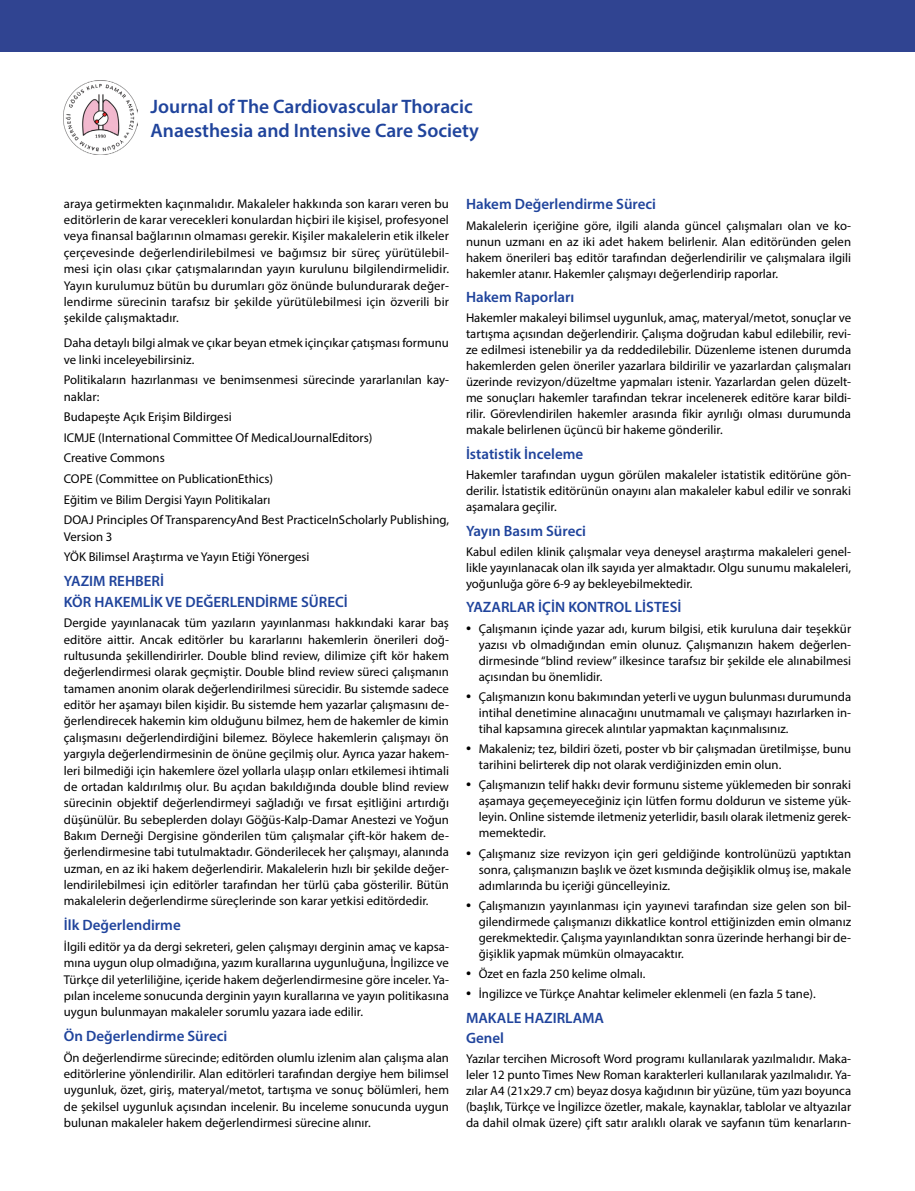
<style>
.page{position:relative;width:915px;height:1191px;background:#fff}
.page>*{position:absolute;margin:0;border:0;box-sizing:border-box;transform-origin:0 0}
.t1{font:600 19.5px/23.4px "Myriad Pro";color:#20449c}
.t2{font:600 15px/20.5px "Myriad Pro";color:#20449c}
.t3{font:12.75px/16.4px "Myriad Pro";color:#000;text-align:justify}
.s1{font-size:18px}
</style>
<div class="page">
<img style="left:64px;top:81px;width:74px;height:74px">
<div style="left:0;top:0;width:914px;height:52px;background:#304491"></div>
<h1 class="t1" style="left:151px;top:95px;width:330px">Journal of The Cardiovascular Thoracic<br>Anaesthesia and Intensive Care Society</h1>
<p class="t3" style="left:64px;top:195px;width:386px">araya getirmekten kaçınmalıdır. Makaleler hakkında son kararı veren bu editörlerin de karar verecekleri konulardan hiçbiri ile kişisel, profesyonel veya finansal bağlarının olmaması gerekir. Kişiler makalelerin etik ilkeler çerçevesinde değerlendirilebilmesi ve bağımsız bir süreç yürütülebil&shy;mesi için olası çıkar çatışmalarından yayın kurulunu bilgilendirmelidir.<br>Yayın kurulumuz bütün bu durumları göz önünde bulundurarak değer&shy;lendirme sürecinin tarafsız bir şekilde yürütülebilmesi için özverili bir şekilde çalışmaktadır.</p>
<p class="t3" style="left:64px;top:334px;width:386px">Daha detaylı bilgi almak ve çıkar beyan etmek içinçıkar çatışması formunu ve linki inceleyebilirsiniz.</p>
<p class="t3" style="left:64px;top:371px;width:386px">Politikaların hazırlanması ve benimsenmesi sürecinde yararlanılan kay&shy;naklar:</p>
<p class="t3" style="left:64px;top:406px;width:386px;line-height:20.5px;text-align:left">Budapeşte Açık Erişim Bildirgesi<br>ICMJE (International Committee Of MedicalJournalEditors)<br>Creative Commons<br>COPE (Committee on PublicationEthics)<br>Eğitim ve Bilim Dergisi Yayın Politikaları<br>DOAJ Principles Of TransparencyAnd Best PracticeInScholarly Publishing,</p>
<p class="t3" style="left:64px;top:526px;width:247px;line-height:20.5px">Version 3<br>YÖK Bilimsel Araştırma ve Yayın Etiği Yönergesi</p>
<p class="t2" style="left:64px;top:570px;width:285px">YAZIM REHBERİ<br>KÖR HAKEMLİK VE DEĞERLENDİRME SÜRECİ</p>
<p class="t3" style="left:64px;top:614px;width:386px">Dergide yayınlanacak tüm yazıların yayınlanması hakkındaki karar baş editöre aittir. Ancak editörler bu kararlarını hakemlerin önerileri doğ&shy;rultusunda şekillendirirler. Double blind review, dilimize çift kör hakem değerlendirmesi olarak geçmiştir. Double blind review süreci çalışmanın tamamen anonim olarak değerlendirilmesi sürecidir. Bu sistemde sadece editör her aşamayı bilen kişidir. Bu sistemde hem yazarlar çalışmasını de&shy;ğerlendirecek hakemin kim olduğunu bilmez, hem de hakemler de kimin çalışmasını değerlendirdiğini bilemez. Böylece hakemlerin çalışmayı ön yargıyla değerlendirmesinin de önüne geçilmiş olur. Ayrıca yazar hakem&shy;leri bilmediği için hakemlere özel yollarla ulaşıp onları etkilemesi ihtimali de ortadan kaldırılmış olur. Bu açıdan bakıldığında double blind review sürecinin objektif değerlendirmeyi sağladığı ve fırsat eşitliğini artırdığı düşünülür. Bu sebeplerden dolayı Göğüs-Kalp-Damar Anestezi ve Yoğun Bakım Derneği Dergisine gönderilen tüm çalışmalar çift-kör hakem de&shy;ğerlendirmesine tabi tutulmaktadır. Gönderilecek her çalışmayı, alanında uzman, en az iki hakem değerlendirir. Makalelerin hızlı bir şekilde değer&shy;lendirilebilmesi için editörler tarafından her türlü çaba gösterilir. Bütün makalelerin değerlendirme süreçlerinde son karar yetkisi editördedir.</p>
<p class="t2" style="left:64px;top:914px;width:118px">İlk Değerlendirme</p>
<p class="t3" style="left:64px;top:938px;width:386px">İlgili editör ya da dergi sekreteri, gelen çalışmayı derginin amaç ve kapsa&shy;mına uygun olup olmadığına, yazım kurallarına uygunluğuna, İngilizce ve Türkçe dil yeterliliğine, içeride hakem değerlendirmesine göre inceler. Ya&shy;pılan inceleme sonucunda derginin yayın kurallarına ve yayın politikasına uygun bulunmayan makaleler sorumlu yazara iade edilir.</p>
<p class="t2" style="left:64px;top:1025px;width:165px">Ön Değerlendirme Süreci</p>
<p class="t3" style="left:64px;top:1049px;width:386px">Ön değerlendirme sürecinde; editörden olumlu izlenim alan çalışma alan editörlerine yönlendirilir. Alan editörleri tarafından dergiye hem bilimsel uygunluk, özet, giriş, materyal/metot, tartışma ve sonuç bölümleri, hem de şekilsel uygunluk açısından incelenir. Bu inceleme sonucunda uygun bulunan makaleler hakem değerlendirmesi sürecine alınır.</p>
<p class="t2" style="left:466px;top:194px;width:191px">Hakem Değerlendirme Süreci</p>
<p class="t3" style="left:466px;top:217px;width:386px">Makalelerin içeriğine göre, ilgili alanda güncel çalışmaları olan ve ko&shy;nunun uzmanı en az iki adet hakem belirlenir. Alan editöründen gelen hakem önerileri baş editör tarafından değerlendirilir ve çalışmalara ilgili hakemler atanır. Hakemler çalışmayı değerlendirip raporlar.</p>
<p class="t2" style="left:466px;top:286px;width:110px">Hakem Raporları</p>
<p class="t3" style="left:466px;top:310px;width:386px">Hakemler makaleyi bilimsel uygunluk, amaç, materyal/metot, sonuçlar ve tartışma açısından değerlendirir. Çalışma doğrudan kabul edilebilir, revi&shy;ze edilmesi istenebilir ya da reddedilebilir. Düzenleme istenen durumda hakemlerden gelen öneriler yazarlara bildirilir ve yazarlardan çalışmaları üzerinde revizyon/düzeltme yapmaları istenir. Yazarlardan gelen düzelt&shy;me sonuçları hakemler tarafından tekrar incelenerek editöre karar bildi&shy;rilir. Görevlendirilen hakemler arasında fikir ayrılığı olması durumunda makale belirlenen üçüncü bir hakeme gönderilir.</p>
<p class="t2" style="left:466px;top:443px;width:119px">İstatistik İnceleme</p>
<p class="t3" style="left:466px;top:466px;width:386px">Hakemler tarafından uygun görülen makaleler istatistik editörüne gön&shy;derilir. İstatistik editörünün onayını alan makaleler kabul edilir ve sonraki aşamalara geçilir.</p>
<p class="t2" style="left:466px;top:520px;width:121px">Yayın Basım Süreci</p>
<p class="t3" style="left:466px;top:543px;width:386px">Kabul edilen klinik çalışmalar veya deneysel araştırma makaleleri genel&shy;likle yayınlanacak olan ilk sayıda yer almaktadır. Olgu sunumu makaleleri, yoğunluğa göre 6-9 ay bekleyebilmektedir.</p>
<p class="t2" style="left:466px;top:596px;width:217px">YAZARLAR İÇİN KONTROL LİSTESİ</p>
<p class="t3" style="left:478px;top:620px;width:374px;text-indent:-13px"><span class="s1">•</span> Çalışmanın içinde yazar adı, kurum bilgisi, etik kuruluna dair teşekkür yazısı vb olmadığından emin olunuz. Çalışmanızın hakem değerlen&shy;dirmesinde “blind review” ilkesince tarafsız bir şekilde ele alınabilmesi açısından bu önemlidir.</p>
<p class="t3" style="left:478px;top:688px;width:374px;text-indent:-13px"><span class="s1">•</span> Çalışmanızın konu bakımından yeterli ve uygun bulunması durumunda intihal denetimine alınacağını unutmamalı ve çalışmayı hazırlarken in&shy;tihal kapsamına girecek alıntılar yapmaktan kaçınmalısınız.</p>
<p class="t3" style="left:478px;top:740px;width:374px;text-indent:-13px"><span class="s1">•</span> Makaleniz; tez, bildiri özeti, poster vb bir çalışmadan üretilmişse, bunu tarihini belirterek dip not olarak verdiğinizden emin olun.</p>
<p class="t3" style="left:478px;top:776px;width:374px;text-indent:-13px"><span class="s1">•</span> Çalışmanızın telif hakkı devir formunu sisteme yüklemeden bir sonraki aşamaya geçemeyeceğiniz için lütfen formu doldurun ve sisteme yük&shy;leyin. Online sistemde iletmeniz yeterlidir, basılı olarak iletmeniz gerek&shy;memektedir.</p>
<p class="t3" style="left:478px;top:845px;width:374px;text-indent:-13px"><span class="s1">•</span> Çalışmanız size revizyon için geri geldiğinde kontrolünüzü yaptıktan sonra, çalışmanızın başlık ve özet kısmında değişiklik olmuş ise, makale adımlarında bu içeriği güncelleyiniz.</p>
<p class="t3" style="left:478px;top:897px;width:374px;text-indent:-13px"><span class="s1">•</span> Çalışmanızın yayınlanması için yayınevi tarafından size gelen son bil&shy;gilendirmede çalışmanızı dikkatlice kontrol ettiğinizden emin olmanız gerekmektedir. Çalışma yayınlandıktan sonra üzerinde herhangi bir de&shy;ğişiklik yapmak mümkün olmayacaktır.</p>
<p class="t3" style="left:466px;top:965px;width:181px"><span class="s1">•</span> Özet en fazla 250 kelime olmalı.</p>
<p class="t3" style="left:466px;top:985px;width:351px"><span class="s1">•</span> İngilizce ve Türkçe Anahtar kelimeler eklenmeli (en fazla 5 tane).</p>
<p class="t2" style="left:466px;top:1007px;width:139px">MAKALE HAZIRLAMA<br>Genel</p>
<p class="t3" style="left:466px;top:1050px;width:386px">Yazılar tercihen Microsoft Word programı kullanılarak yazılmalıdır. Maka&shy;leler 12 punto Times New Roman karakterleri kullanılarak yazılmalıdır. Ya&shy;zılar A4 (21x29.7 cm) beyaz dosya kağıdının bir yüzüne, tüm yazı boyunca (başlık, Türkçe ve İngilizce özetler, makale, kaynaklar, tablolar ve altyazılar da dahil olmak üzere) çift satır aralıklı olarak ve sayfanın tüm kenarların-</p>
</div>
